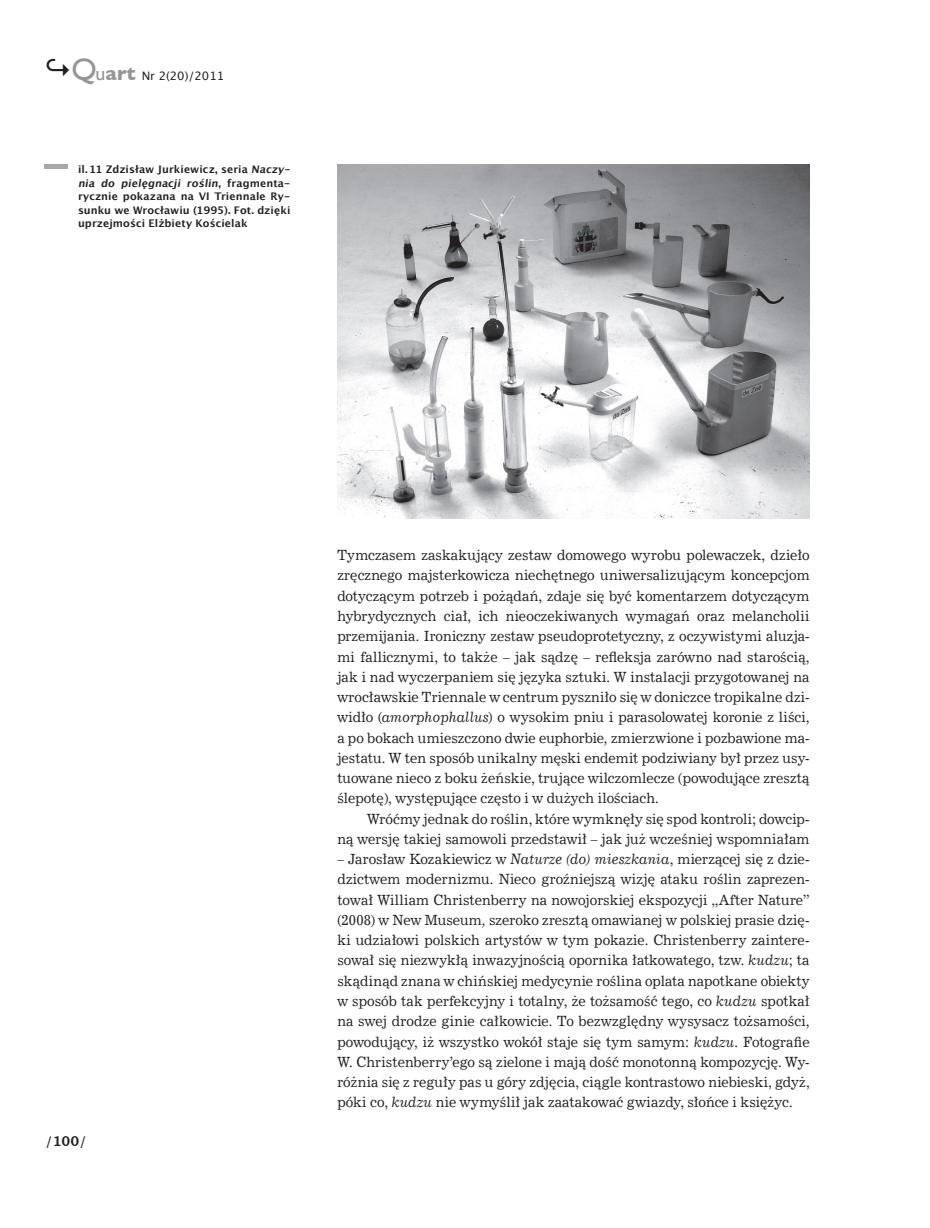
<style>
.page{position:relative;width:930px;height:1228px;background:#fff}
.page>*{position:absolute;margin:0;border:0;box-sizing:border-box;transform-origin:0 0}
.t1{font:14.1px/20.2px "News 702 EU";letter-spacing:.005em;color:#231f20;text-align:justify;scale:.94 1}
.t2{font:700 13.5px "Lucida Grande";color:#231f20}
.t3{font:11.7px "Lucida Grande";color:#231f20}
.t4{font:700 10.5px/13.5px "Lucida Grande";letter-spacing:.01em;color:#231f20}
.s1{font-weight:700;font-size:27px}
.s2{font-family:"Gill Sans";font-size:30.9px;color:#939598}
.s3{font-family:"Gill Sans";font-size:19.8px;color:#939598}
.s4{font-family:"Gill Sans";font-weight:700;font-size:19.8px;color:#939598}
.s5{font-weight:400}
.s6{font-style:italic}
</style>
<div class="page">
<img style="left:337px;top:165px;width:472px;height:354px">
<hr style="left:44px;top:165px;width:24px;height:4px;background:#a8a9ad">
<p class="t3" style="left:45px;top:69px;width:181px"><span class="s1">↪</span><span class="s2">Q</span><span class="s3">u</span><span class="s4">art</span> Nr 2(20)/2011</p>
<p class="t4" style="left:78px;top:163px;width:216px">il.11 Zdzisław Jurkiewicz, seria Naczy&shy;nia do pielęgnacji roślin, frag m e n ta - rycznie pokazana na VI Triennale Ry&shy;sunku we Wrocławiu (1995). Fot. dzięki uprzejmości Elżbiety Kościelak</p>
<p class="t2" style="left:46px;top:1132px;width:42px"><span class="s5">/</span>100<span class="s5">/</span></p>
<p class="t1" style="left:337px;top:545px;width:504px">Tymczasem zaskakujący zestaw domowego wyrobu polewaczek, dzieło</p>
<p class="t1" style="left:337px;top:565px;width:504px">zręcznego majsterkowicza niechętnego uniwersalizującym koncepcjom</p>
<p class="t1" style="left:337px;top:586px;width:504px">dotyczącym potrzeb i pożądań, zdaje się być komentarzem dotyczącym</p>
<p class="t1" style="left:337px;top:606px;width:504px">hybrydycznych ciał, ich nieoczekiwanych wymagań oraz melancholii</p>
<p class="t1" style="left:337px;top:626px;width:504px">przemijania. Ironiczny zestaw pseudoprotetyczny, z oczywistymi aluzja-</p>
<p class="t1" style="left:337px;top:646px;width:504px">mi fallicznymi, to także – jak sądzę – refleksja zarówno nad starością,</p>
<p class="t1" style="left:337px;top:667px;width:504px">jak i nad wyczerpaniem się języka sztuki. W instalacji przygotowanej na</p>
<p class="t1" style="left:337px;top:687px;width:504px">wrocławskie Triennale w centrum pyszniło się w doniczce tropikalne dzi-</p>
<p class="t1" style="left:337px;top:707px;width:504px">widło (<span class="s6">amorphophallus</span>) o wysokim pniu i parasolowatej koronie z liści,</p>
<p class="t1" style="left:337px;top:727px;width:504px">a po bokach umieszczono dwie euphorbie<span class="s6">,</span> zmierzwione i pozbawione ma-</p>
<p class="t1" style="left:337px;top:748px;width:504px">jestatu. W ten sposób unikalny męski endemit podziwiany był przez usy-</p>
<p class="t1" style="left:337px;top:768px;width:504px">tuowane nieco z boku żeńskie, trujące wilczomlecze (powodujące zresztą</p>
<p class="t1" style="left:337px;top:788px;width:343px">ślepotę), występujące często i w dużych ilościach.</p>
<p class="t1" style="left:367px;top:808px;width:472px">Wróćmy jednak do roślin, które wymknęły się spod kontroli; dowcip-</p>
<p class="t1" style="left:337px;top:829px;width:504px">ną wersję takiej samowoli przedstawił – jak już wcześniej wspomniałam</p>
<p class="t1" style="left:337px;top:849px;width:504px">– Jarosław Kozakiewicz w <span class="s6">Naturze (do) mieszkania</span>, mierzącej się z dzie&shy;dzictwem modernizmu. Nieco groźniejszą wizję ataku roślin zaprezen&shy;tował William Christenberry na nowojorskiej ekspozycji „After Nature” (2008) w New Museum<span class="s6">,</span> szeroko zresztą omawianej w polskiej prasie dzię&shy;ki udziałowi polskich artystów w tym pokazie. Christenberry zaintere&shy;sował się niezwykłą inwazyjnością opornika łatkowatego, tzw. <span class="s6">kudzu</span>; ta skądinąd znana w chińskiej medycynie roślina oplata napotkane obiekty w sposób tak perfekcyjny i totalny, że tożsamość tego, co <span class="s6">kudzu</span> spotkał na swej drodze ginie całkowicie. To bezwzględny wysysacz tożsamości, powodujący, iż wszystko wokół staje się tym samym: <span class="s6">kudzu</span>. Fotografie W. Christenberry’ego są zielone i mają dość monotonną kompozycję. Wy&shy;różnia się z reguły pas u góry zdjęcia, ciągle kontrastowo niebieski, gdyż, póki co, <span class="s6">kudzu</span> nie wymyślił jak zaatakować gwiazdy, słońce i księżyc.</p>
</div>
